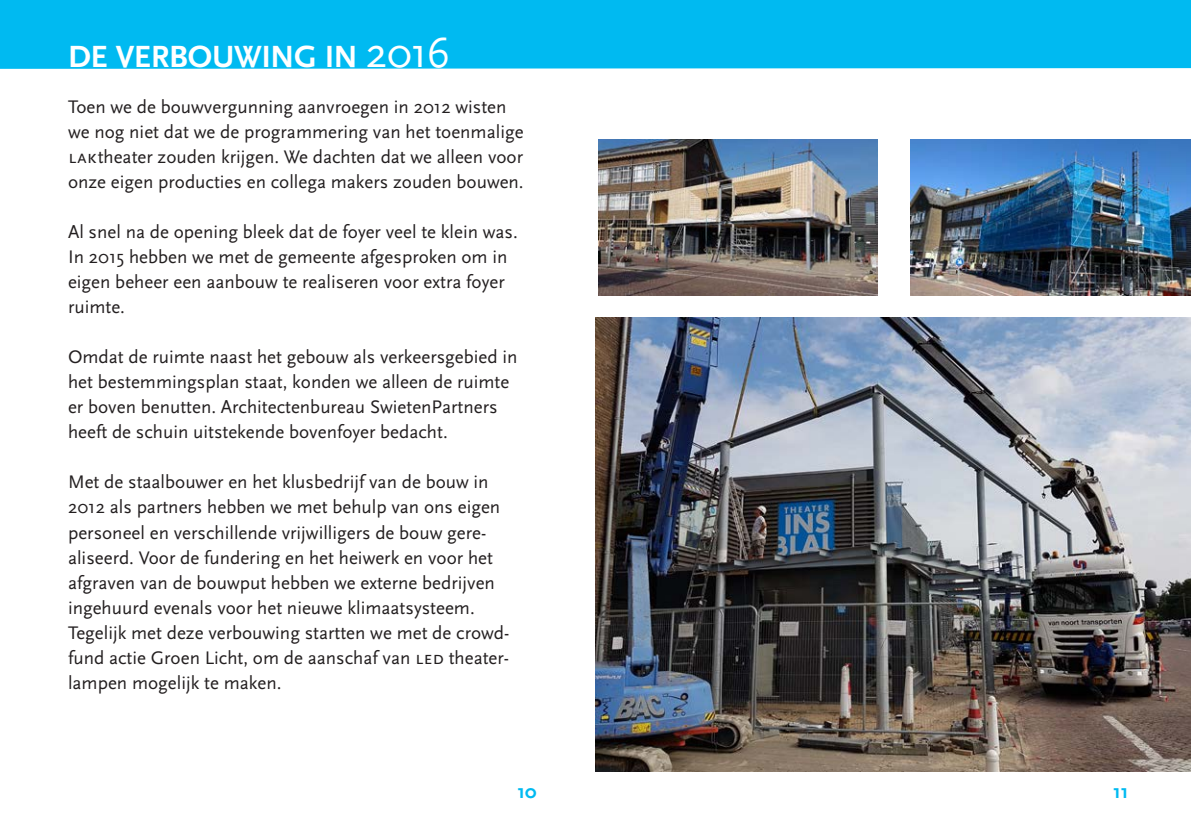
<style>
.page{position:relative;width:1191px;height:840px;background:#fff}
.page>*{position:absolute;margin:0;border:0;box-sizing:border-box;transform-origin:0 0}
.t1{font:700 32px "Scala Sans";letter-spacing:-.01em;color:#fff}
.t2{font:700 20px "Scala Sans";color:#00baf1}
.t3{font:19px/25px "Scala Sans";color:#231f20}
.s1{font-weight:400;font-size:44px}
.s2{font-family:"Scala Sans Caps"}
</style>
<div class="page">
<div style="left:0;top:0;width:1191px;height:69px;background:#00baf1"></div>
<img style="left:595px;top:317px;width:596px;height:454px">
<img style="left:599px;top:139px;width:278px;height:156px">
<img style="left:910px;top:139px;width:281px;height:156px">
<p class="t1" style="left:68px;top:39px;width:384px">DE VERBOUWING IN <span class="s1">2016</span></p>
<p class="t3" style="left:68px;top:95px;width:457px">Toen we de bouwvergunning aanvroegen in 2012 wisten we nog niet dat we de programmering van het toenmalige <span class="s2">lak</span>theater zouden krijgen. We dachten dat we alleen voor onze eigen producties en collega makers zouden bouwen.</p>
<p class="t3" style="left:68px;top:220px;width:451px">Al snel na de opening bleek dat de foyer veel te klein was.<br>In 2015 hebben we met de gemeente afgesproken om in eigen beheer een aanbouw te realiseren voor extra foyer ruimte.</p>
<p class="t3" style="left:68px;top:345px;width:451px">Omdat de ruimte naast het gebouw als verkeersgebied in het bestemmingsplan staat, konden we alleen de ruimte er boven benutten. Architectenbureau SwietenPartners heeft de schuin uitstekende bovenfoyer bedacht.</p>
<p class="t3" style="left:68px;top:470px;width:434px">Met de staalbouwer en het klusbedrijf van de bouw in 2012 als partners hebben we met behulp van ons eigen personeel en verschillende vrijwilligers de bouw gere&shy;aliseerd. Voor de fundering en het heiwerk en voor het afgraven van de bouwput hebben we externe bedrijven ingehuurd evenals voor het nieuwe klimaatsysteem.</p>
<p class="t3" style="left:68px;top:620px;width:443px;text-align:justify">Tegelijk met deze verbouwing startten we met de crowd&shy;fund actie Groen Licht, om de aanschaf van <span class="s2">led</span> theater&shy;lampen mogelijk te maken.</p>
<p class="t2" style="left:517px;top:780px;width:21px">10</p>
<p class="t2" style="left:1113px;top:780px;width:17px">11</p>
</div>
